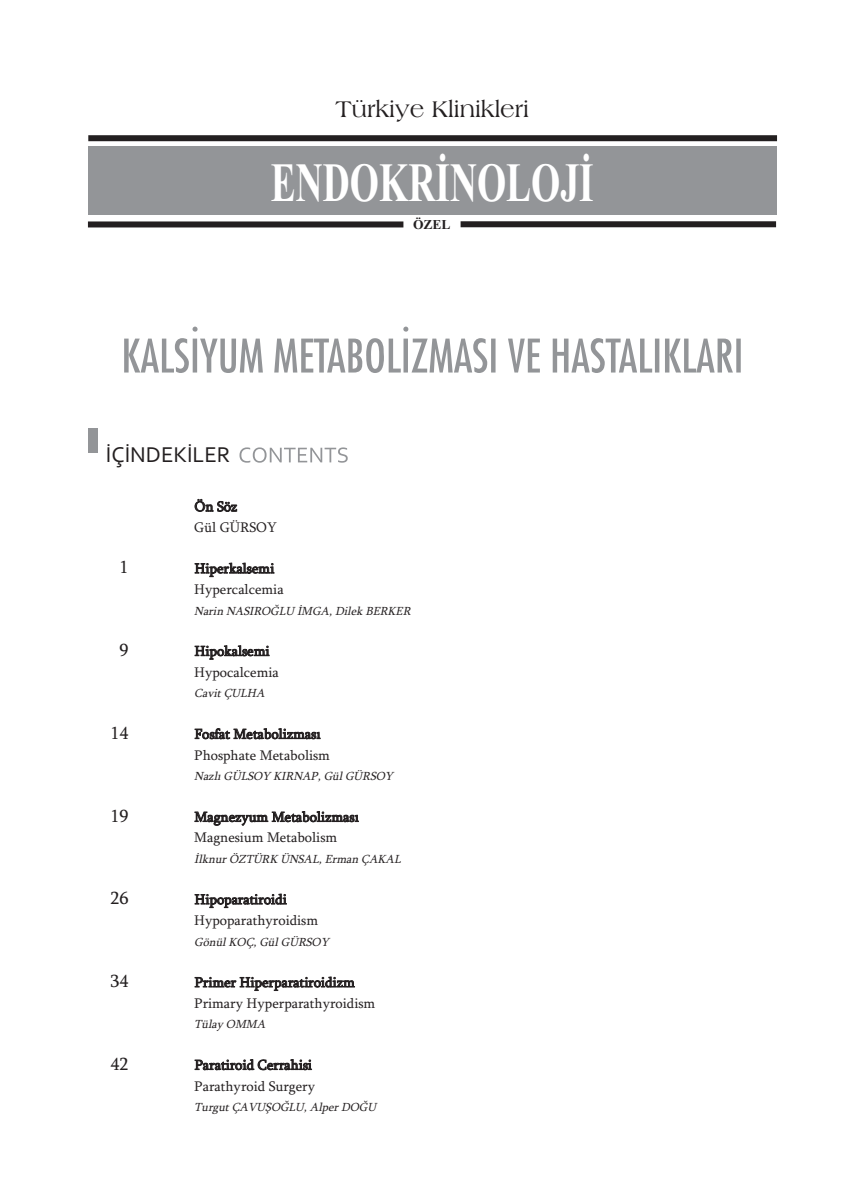
<style>
.page{position:relative;width:865px;height:1197px;background:#fff}
.page>*{position:absolute;margin:0;border:0;box-sizing:border-box;transform-origin:0 0}
.t1{font:700 55.35px "Times New Roman";color:#fff;scale:.68 1}
.t2{font:24px "Americana BT Roman";color:#231f20}
.t3{font:22.5px "Corbel";color:#231f20}
.t4{font:18px "Sylfaen";color:#231f20}
.t5{font:14.25px/20.7px "Sylfaen";color:#231f20}
.t6{font:700 13.5px "Times New Roman";color:#231f20}
.t7{font:italic 12px "Sylfaen";color:#231f20}
</style>
<div class="page">
<svg style="left:124px;top:326px;width:323px;height:47px"></svg>
<svg style="left:239px;top:447px;width:109px;height:15px"></svg>
<div style="left:88px;top:427px;width:9px;height:25px;background:#939598"></div>
<div style="left:88px;top:147px;width:688px;height:68px;background:#939598"></div>
<div style="left:88px;top:135px;width:689px;height:6px;background:#231f20"></div>
<div style="left:88px;top:221px;width:315px;height:6px;background:#231f20"></div>
<div style="left:460px;top:221px;width:316px;height:6px;background:#231f20"></div>
<h2 class="t2" style="left:335px;top:94px;width:195px">Türkiye Klinikleri</h2>
<h1 class="t1" style="left:271px;top:149px;width:476px">ENDOKRİNOLOJİ</h1>
<p class="t6" style="left:413px;top:217px;width:39px">ÖZEL</p>
<h3 class="t3" style="left:106px;top:441px;width:126px">İÇİNDEKİLER</h3>
<p class="t5" style="left:194px;top:496px;width:84px">Ön Söz<br>Gül GÜRSOY</p>
<p class="t4" style="left:119px;top:556px;width:10px">1</p>
<p class="t5" style="left:194px;top:557px;width:91px">Hiperkalsemi<br>Hypercalcemia</p>
<p class="t7" style="left:194px;top:603px;width:221px">Narin NASIROĞLU İMGA, Dilek BERKER</p>
<p class="t4" style="left:119px;top:639px;width:10px">9</p>
<p class="t5" style="left:194px;top:640px;width:86px">Hipokalsemi<br>Hypocalcemia</p>
<p class="t7" style="left:194px;top:686px;width:75px">Cavit ÇULHA</p>
<p class="t4" style="left:110px;top:722px;width:19px">14</p>
<p class="t5" style="left:194px;top:723px;width:137px">Fosfat Metabolizması<br>Phosphate Metabolism</p>
<p class="t7" style="left:194px;top:769px;width:204px">Nazlı GÜLSOY KIRNAP, Gül GÜRSOY</p>
<p class="t4" style="left:110px;top:804px;width:19px">19</p>
<p class="t5" style="left:194px;top:806px;width:166px">Magnezyum Metabolizması<br>Magnesium Metabolism</p>
<p class="t7" style="left:194px;top:851px;width:211px">İlknur ÖZTÜRK ÜNSAL, Erman ÇAKAL</p>
<p class="t4" style="left:110px;top:887px;width:19px">26</p>
<p class="t5" style="left:194px;top:888px;width:125px">Hipoparatiroidi<br>Hypoparathyroidism</p>
<p class="t7" style="left:194px;top:934px;width:139px">Gönül KOÇ, Gül GÜRSOY</p>
<p class="t4" style="left:110px;top:970px;width:19px">34</p>
<p class="t5" style="left:194px;top:971px;width:182px">Primer Hiperparatiroidizm<br>Primary Hyperparathyroidism</p>
<p class="t7" style="left:194px;top:1017px;width:76px">Tülay OMMA</p>
<p class="t4" style="left:110px;top:1052px;width:19px">42</p>
<p class="t5" style="left:194px;top:1054px;width:122px">Paratiroid Cerrahisi<br>Parathyroid Surgery</p>
<p class="t7" style="left:194px;top:1099px;width:187px">Turgut ÇAVUŞOĞLU, Alper DOĞU</p>
</div>
